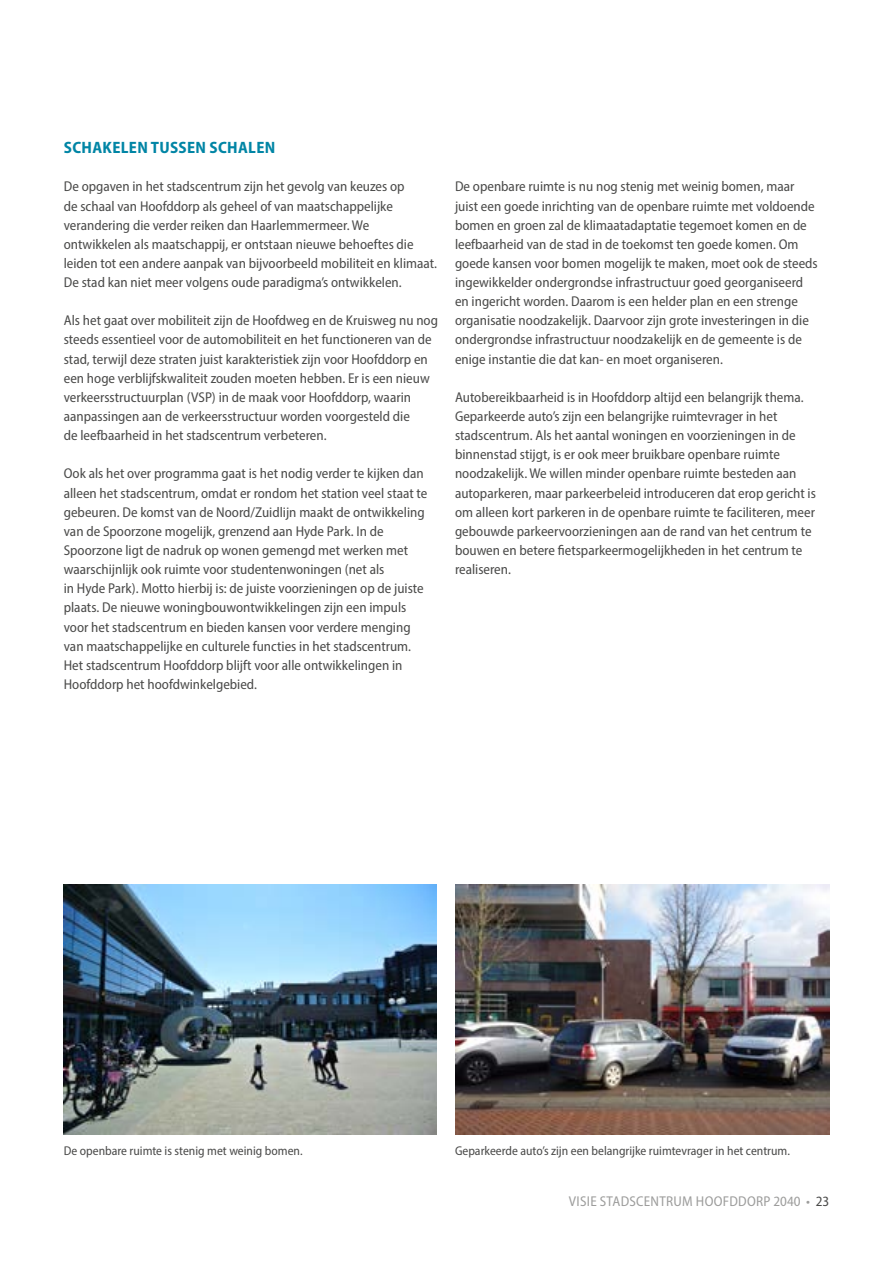
<style>
.page{position:relative;width:893px;height:1263px;background:#fff}
.page>*{position:absolute;margin:0;border:0;box-sizing:border-box;transform-origin:0 0}
.t1{font:700 semi-condensed 16.5px "Myriad Pro";letter-spacing:.02em;color:#0085a5}
.Normaal_zwart{font:semi-condensed 14.25px/19.2px "Myriad Pro";color:#4a4a49}
.t2{font:semi-condensed 14.25px "Myriad Pro";letter-spacing:.02em;color:#9d9d9c}
.Bijschrift{font:semi-condensed 12.75px "Myriad Pro";color:#4a4a49}
.s1{color:#4a4a49}
</style>
<div class="page">
<img style="left:64px;top:885px;width:373px;height:249px">
<img style="left:455px;top:885px;width:374px;height:249px">
<h2 class="t1" style="left:64px;top:137px;width:213px">SCHAKELEN TUSSEN SCHALEN</h2>
<p class="Normaal_zwart" style="left:64px;top:177px;width:375px">De opgaven in het stadscentrum zijn het gevolg van keuzes op<br>de schaal van Hoofddorp als geheel of van maatschappelijke verandering die verder reiken dan Haarlemmermeer. We ontwikkelen als maatschappij, er ontstaan nieuwe behoeftes die leiden tot een andere aanpak van bijvoorbeeld mobiliteit en klimaat.<br>De stad kan niet meer volgens oude paradigma’s ontwikkelen.</p>
<p class="Normaal_zwart" style="left:64px;top:311px;width:376px">Als het gaat over mobiliteit zijn de Hoofdweg en de Kruisweg nu nog steeds essentieel voor de automobiliteit en het functioneren van de stad, terwijl deze straten juist karakteristiek zijn voor Hoofddorp en een hoge verblijfskwaliteit zouden moeten hebben. Er is een nieuw verkeersstructuurplan (VSP) in de maak voor Hoofddorp, waarin aanpassingen aan de verkeersstructuur worden voorgesteld die<br>de leefbaarheid in het stadscentrum verbeteren.</p>
<p class="Normaal_zwart" style="left:64px;top:464px;width:365px">Ook als het over programma gaat is het nodig verder te kijken dan alleen het stadscentrum, omdat er rondom het station veel staat te gebeuren. De komst van de Noord/Zuidlijn maakt de ontwikkeling van de Spoorzone mogelijk, grenzend aan Hyde Park. In de Spoorzone ligt de nadruk op wonen gemengd met werken met waarschijnlijk ook ruimte voor studentenwoningen (net als<br>in Hyde Park). Motto hierbij is: de juiste voorzieningen op de juiste plaats. De nieuwe woningbouwontwikkelingen zijn een impuls voor het stadscentrum en bieden kansen voor verdere menging van maatschappelijke en culturele functies in het stadscentrum.<br>Het stadscentrum Hoofddorp blijft voor alle ontwikkelingen in Hoofddorp het hoofdwinkelgebied.</p>
<p class="Normaal_zwart" style="left:455px;top:177px;width:364px">De openbare ruimte is nu nog stenig met weinig bomen, maar juist een goede inrichting van de openbare ruimte met voldoende bomen en groen zal de klimaatadaptatie tegemoet komen en de leefbaarheid van de stad in de toekomst ten goede komen. Om goede kansen voor bomen mogelijk te maken, moet ook de steeds ingewikkelder ondergrondse infrastructuur goed georganiseerd en ingericht worden. Daarom is een helder plan en een strenge organisatie noodzakelijk. Daarvoor zijn grote investeringen in die ondergrondse infrastructuur noodzakelijk en de gemeente is de enige instantie die dat kan- en moet organiseren.</p>
<p class="Normaal_zwart" style="left:455px;top:387px;width:362px">Autobereikbaarheid is in Hoofddorp altijd een belangrijk thema.<br>Geparkeerde auto’s zijn een belangrijke ruimtevrager in het stadscentrum. Als het aantal woningen en voorzieningen in de binnenstad stijgt, is er ook meer bruikbare openbare ruimte noodzakelijk. We willen minder openbare ruimte besteden aan autoparkeren, maar parkeerbeleid introduceren dat erop gericht is om alleen kort parkeren in de openbare ruimte te faciliteren, meer gebouwde parkeervoorzieningen aan de rand van het centrum te bouwen en betere fietsparkeermogelijkheden in het centrum te realiseren.</p>
<p class="Bijschrift" style="left:64px;top:1142px;width:240px">De openbare ruimte is stenig met weinig bomen.</p>
<p class="Bijschrift" style="left:455px;top:1142px;width:336px">Geparkeerde auto’s zijn een belangrijke ruimtevrager in het centrum.</p>
<p class="t2" style="left:569px;top:1192px;width:262px">VISIE STADSCENTRUM HOOFDDORP 2040 • <span class="s1">23</span></p>
</div>
